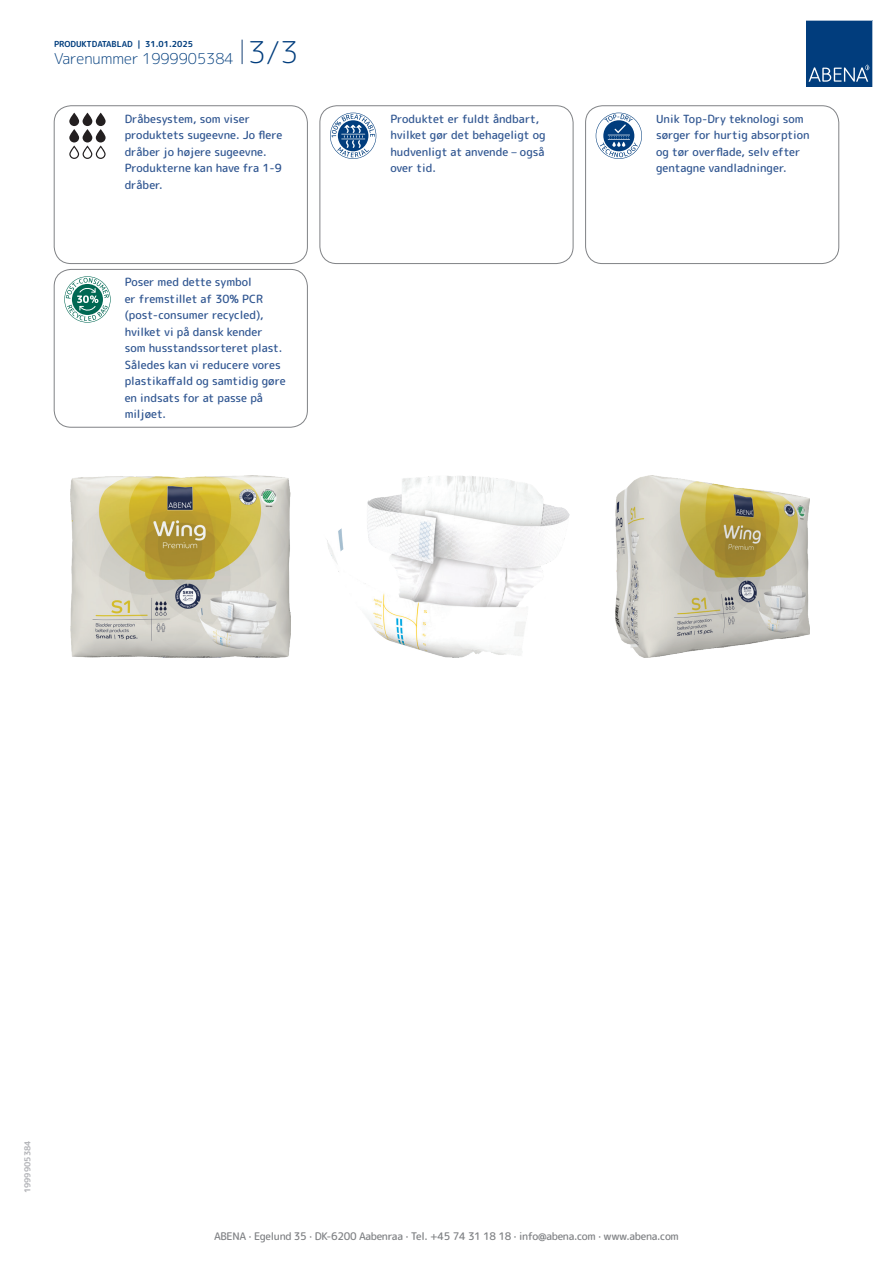
<style>
.page{position:relative;width:893px;height:1263px;background:#fff}
.page>*{position:absolute;margin:0;border:0;box-sizing:border-box;transform-origin:0 0}
.t1{font:300 15px "Rounded Mplus 1 c";color:#013d7d}
.t2{font:500 11.25px/16.5px "Rounded Mplus 1 c";color:#305691}
.t3{font:500 10.5px "Rounded Mplus 1 c";letter-spacing:-.03em;color:#808285}
.t4{font:700 8.25px "Rounded Mplus 1 c";color:#013d7d}
.t5{font:700 8.25px "Rounded Mplus 1 c";color:#b2b3b7}
.s1{font-size:30px}
</style>
<div class="page">
<svg style="left:242px;top:40px;width:1px;height:24px"></svg>
<svg style="left:806px;top:20px;width:67px;height:67px;background:#144b86"></svg>
<svg style="left:96px;top:113px;width:10px;height:13px"></svg>
<svg style="left:83px;top:113px;width:9px;height:13px"></svg>
<svg style="left:69px;top:113px;width:10px;height:13px"></svg>
<svg style="left:96px;top:129px;width:10px;height:13px"></svg>
<svg style="left:83px;top:129px;width:9px;height:13px"></svg>
<svg style="left:69px;top:129px;width:10px;height:13px"></svg>
<svg style="left:69px;top:146px;width:37px;height:13px"></svg>
<div style="left:54px;top:106px;width:254px;height:158px;border:1px solid #808285;border-radius:17px"></div>
<svg style="left:330px;top:113px;width:46px;height:46px"></svg>
<div style="left:320px;top:106px;width:253px;height:158px;border:1px solid #808285;border-radius:17px"></div>
<svg style="left:596px;top:113px;width:46px;height:46px"></svg>
<div style="left:585px;top:106px;width:254px;height:158px;border:1px solid #808285;border-radius:17px"></div>
<svg style="left:64px;top:276px;width:47px;height:47px"></svg>
<div style="left:54px;top:269px;width:254px;height:158px;border:1px solid #808285;border-radius:17px"></div>
<img style="left:70px;top:475px;width:221px;height:183px">
<img style="left:327px;top:476px;width:243px;height:182px">
<img style="left:615px;top:475px;width:194px;height:183px">
<p class="t4" style="left:54px;top:38px;width:141px">PRODUKTDATABLAD | 31.01.2025</p>
<h1 class="t1" style="left:54px;top:48px;width:246px">Varenummer 1999905384 <span class="s1">3/3</span></h1>
<p class="t2" style="left:125px;top:110px;width:159px">Dråbesystem, som viser produktets sugeevne. Jo flere dråber jo højere sugeevne.<br>Produkterne kan have fra 1-9 dråber.</p>
<p class="t2" style="left:390px;top:110px;width:157px">Produktet er fuldt åndbart, hvilket gør det behageligt og hudvenligt at anvende – også over tid.</p>
<p class="t2" style="left:656px;top:110px;width:155px">Unik Top-Dry teknologi som sørger for hurtig absorption og tør overflade, selv efter gentagne vandladninger.</p>
<p class="t2" style="left:125px;top:274px;width:162px">Poser med dette symbol<br>er fremstillet af 30% PCR (post-consumer recycled), hvilket vi på dansk kender som husstandssorteret plast.<br>Således kan vi reducere vores plastikaffald og samtidig gøre en indsats for at passe på miljøet.</p>
<p class="t5" style="left:22px;top:1193px;width:54px;rotate:-90deg">1999905384</p>
<p class="t3" style="left:214px;top:1229px;width:466px">ABENA · Egelund 35 · DK-6200 Aabenraa · Tel. +45 74 31 18 18 · info@abena.com · www.abena.com</p>
</div>
